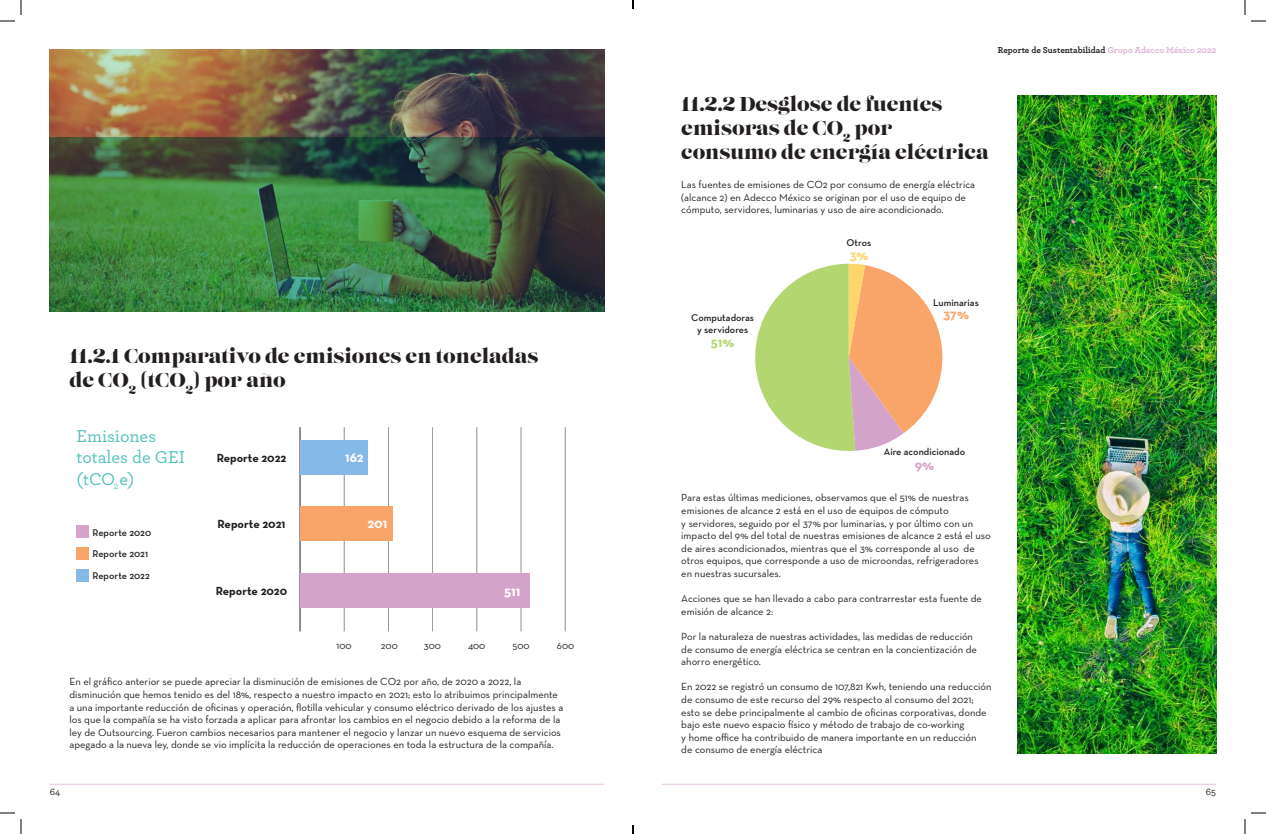
<style>
.page{position:relative;width:1266px;height:834px;background:#fff}
.page>*{position:absolute;margin:0;border:0;box-sizing:border-box;transform-origin:0 0}
.t1{font:20px/24px "Lust";color:#231f20}
.t2{font:500 18px/21.6px "Archer";color:#54c2bc}
.t3{font:700 14px "Neutraface Text";color:#fff}
.t4{font:700 14px "Neutraface Text";color:#b4d670}
.t5{font:700 14px "Neutraface Text";color:#f9a569}
.t6{font:700 14px "Neutraface Text";color:#fed46b}
.t7{font:700 14px "Neutraface Text";color:#d4a3ca}
.t8{font:700 12px "Neutraface Text";color:#231f20}
.t9{font:10.5px/12.6px "Neutraface Text";color:#231f20}
.t10{font:600 10px/21.6px "Neutraface Text";color:#231f20;text-align:center}
.t11{font:10px "Neutraface Text";color:#231f20}
.t12{font:500 10px "Archer";color:#231f20}
.t13{font:700 9px "Archer";color:#231f20}
.s1{color:#dbb4d4}
</style>
<div class="page">
<hr style="left:50px;top:784px;width:554px;height:1px;background:#e4c6df">
<hr style="left:662px;top:784px;width:554px;height:1px;background:#e4c6df">
<svg style="left:114px;top:484px;width:4px;height:5px"></svg>
<img style="left:49px;top:137px;width:556px;height:175px">
<img style="left:49px;top:49px;width:556px;height:88px">
<img style="left:1017px;top:96px;width:200px;height:657px">
<hr style="left:300px;top:427px;width:1px;height:204px;background:#231f20">
<hr style="left:344px;top:427px;width:1px;height:204px;background:#231f20">
<hr style="left:388px;top:427px;width:1px;height:204px;background:#231f20">
<hr style="left:432px;top:427px;width:1px;height:204px;background:#231f20">
<hr style="left:477px;top:427px;width:1px;height:204px;background:#231f20">
<hr style="left:521px;top:427px;width:1px;height:204px;background:#231f20">
<hr style="left:565px;top:427px;width:1px;height:204px;background:#231f20">
<div style="left:76px;top:526px;width:13px;height:12px;background:#d4a3ca"></div>
<div style="left:76px;top:547px;width:13px;height:13px;background:#f9a569"></div>
<div style="left:76px;top:569px;width:13px;height:12px;background:#85bae8"></div>
<div style="left:300px;top:440px;width:68px;height:35px;background:#85bae8"></div>
<div style="left:300px;top:506px;width:93px;height:35px;background:#f9a569"></div>
<div style="left:300px;top:573px;width:230px;height:35px;background:#d4a3ca"></div>
<svg style="left:755px;top:264px;width:188px;height:187px"></svg>
<svg style="left:0;top:0;width:22px;height:22px"></svg>
<svg style="left:0;top:812px;width:22px;height:22px"></svg>
<svg style="left:1244px;top:0;width:22px;height:22px"></svg>
<svg style="left:1244px;top:812px;width:22px;height:22px"></svg>
<svg style="left:632px;top:0;width:2px;height:9px"></svg>
<svg style="left:632px;top:825px;width:2px;height:9px"></svg>
<h1 class="t1" style="left:69px;top:346px;width:471px">11.2.1 Comparativo de emisiones en toneladas de CO<sub>2</sub> (tCO<sub>2</sub>) por año</h1>
<h2 class="t2" style="left:76px;top:424px;width:110px">Emisiones totales de GEI (tCO e)</h2>
<p class="t10" style="left:93px;top:521px;width:60px;text-align:left">Reporte 2020<br>Reporte 2021<br>Reporte 2022</p>
<p class="t8" style="left:217px;top:450px;width:71px">Reporte 2022</p>
<p class="t8" style="left:218px;top:516px;width:69px">Reporte 2021</p>
<p class="t8" style="left:216px;top:583px;width:73px">Reporte 2020</p>
<h3 class="t3" style="left:345px;top:448px;width:20px">162</h3>
<h3 class="t3" style="left:368px;top:514px;width:21px">201</h3>
<h3 class="t3" style="left:504px;top:582px;width:18px">511</h3>
<p class="t11" style="left:337px;top:639px;width:17px">100</p>
<p class="t11" style="left:381px;top:639px;width:18px">200</p>
<p class="t11" style="left:424px;top:639px;width:19px">300</p>
<p class="t11" style="left:468px;top:639px;width:19px">400</p>
<p class="t11" style="left:513px;top:639px;width:19px">500</p>
<p class="t11" style="left:557px;top:639px;width:19px">600</p>
<p class="t9" style="left:69px;top:675px;width:495px">En el gráfico anterior se puede apreciar la disminución de emisiones de CO2 por año, de 2020 a 2022, la disminución que hemos tenido es del 18%, respecto a nuestro impacto en 2021; esto lo atribuimos principalmente a una importante reducción de oficinas y operación, flotilla vehicular y consumo eléctrico derivado de los ajustes a los que la compañía se ha visto forzada a aplicar para afrontar los cambios en el negocio debido a la reforma de la ley de Outsourcing. Fueron cambios necesarios para mantener el negocio y lanzar un nuevo esquema de servicios apegado a la nueva ley, donde se vio implícita la reducción de operaciones en toda la estructura de la compañía.</p>
<p class="t13" style="left:998px;top:43px;width:220px">Reporte de Sustentabilidad <span class="s1">Grupo Adecco México 2022</span></p>
<h1 class="t1" style="left:681px;top:93px;width:309px">11.2.2 Desglose de fuentes emisoras de CO<sub>2</sub> por consumo de energía eléctrica</h1>
<p class="t9" style="left:681px;top:178px;width:295px">Las fuentes de emisiones de CO2 por consumo de energía eléctrica (alcance 2) en Adecco México se originan por el uso de equipo de cómputo, servidores, luminarias y uso de aire acondicionado.</p>
<p class="t10" style="left:847px;top:232px;width:26px">Otros</p>
<p class="t10" style="left:691px;top:311px;width:64px;line-height:12px">Computadoras y servidores</p>
<h3 class="t4" style="left:711px;top:334px;width:25px">51%</h3>
<h3 class="t6" style="left:849px;top:246px;width:21px">3%</h3>
<p class="t10" style="left:933px;top:291px;width:47px">Luminarias</p>
<h3 class="t5" style="left:943px;top:305px;width:27px">37%</h3>
<p class="t10" style="left:884px;top:441px;width:83px">Aire acondicionado</p>
<h3 class="t7" style="left:915px;top:456px;width:21px">9%</h3>
<p class="t9" style="left:681px;top:491px;width:311px">Para estas últimas mediciones, observamos que el 51% de nuestras emisiones de alcance 2 está en el uso de equipos de cómputo<br>y servidores, seguido por el 37% por luminarias, y por último con un impacto del 9% del total de nuestras emisiones de alcance 2 está el uso de aires acondicionados, mientras que el 3% corresponde al uso de otros equipos, que corresponde a uso de microondas, refrigeradores en nuestras sucursales.</p>
<p class="t9" style="left:681px;top:592px;width:302px">Acciones que se han llevado a cabo para contrarrestar esta fuente de emisión de alcance 2:</p>
<p class="t9" style="left:681px;top:630px;width:297px">Por la naturaleza de nuestras actividades, las medidas de reducción de consumo de energía eléctrica se centran en la concientización de ahorro energético.</p>
<p class="t9" style="left:681px;top:680px;width:312px">En 2022 se registró un consumo de 107,821 Kwh, teniendo una reducción de consumo de este recurso del 29% respecto al consumo del 2021; esto se debe principalmente al cambio de oficinas corporativas, donde bajo este nuevo espacio físico y método de trabajo de co-working<br>y home office ha contribuido de manera importante en un reducción<br>de consumo de energía eléctrica</p>
<p class="t12" style="left:50px;top:785px;width:12px">64</p>
<p class="t12" style="left:1206px;top:785px;width:12px">65</p>
</div>
